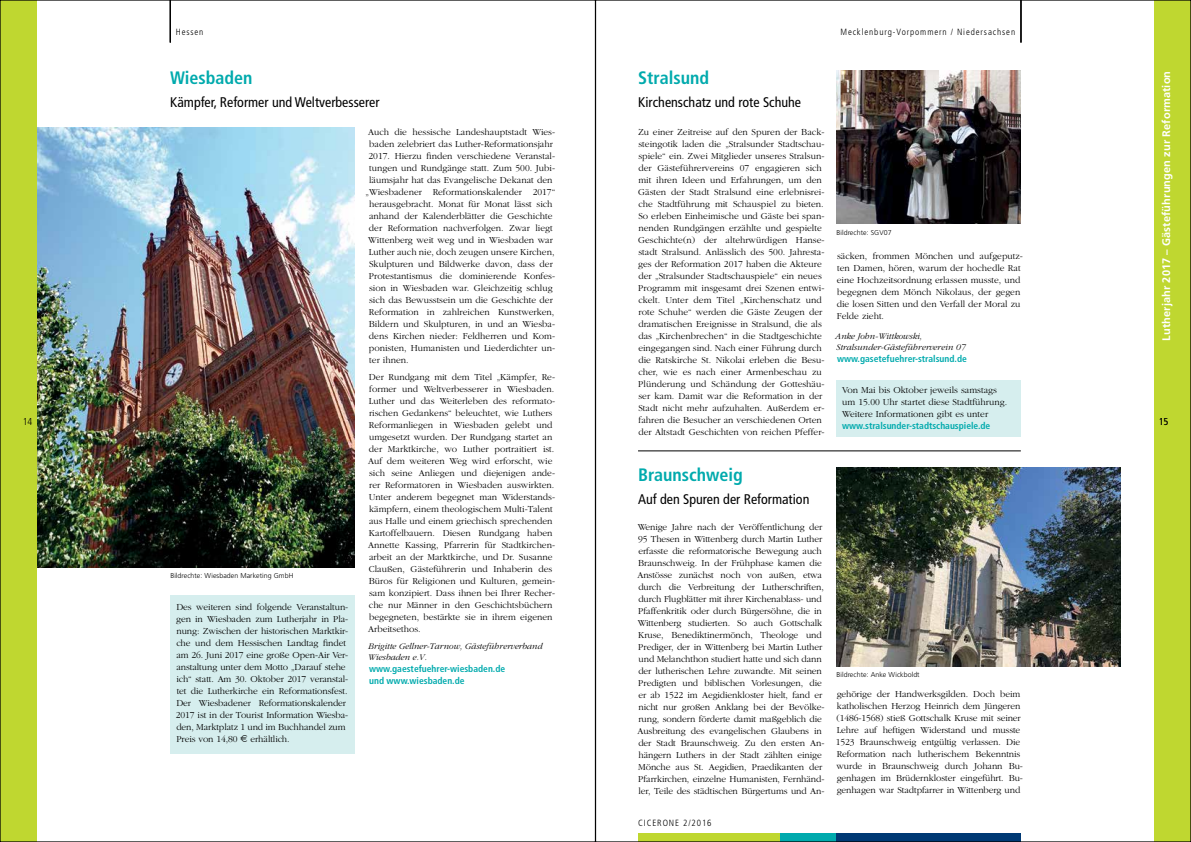
<style>
.page{position:relative;width:1191px;height:842px;background:#fff}
.page>*{position:absolute;margin:0;border:0;box-sizing:border-box;transform-origin:0 0}
.t1{font:700 condensed 18px "Frutiger";color:#00aaad}
.t2{font:condensed 14px "Frutiger";color:#000}
.t3{font:700 11px "Frutiger";letter-spacing:.01em;color:#fff}
.t4{font:300 condensed 10px "Frutiger LT Std";color:#000}
.t5{font:300 9.5px/12px "Garamond";color:#000}
.t6{font:700 condensed 9.5px/12px "Frutiger";color:#00aaad}
.t7{font:italic 300 9px/10.8px "Garamond";color:#000}
.t8{font:300 condensed 9px "Frutiger LT Std";letter-spacing:.1em;color:#000}
.t9{font:300 7px "Frutiger";letter-spacing:.01em;color:#000}
.s1{font-family:"Euro Collection";font-weight:400}
</style>
<div class="page">
<div style="left:170px;top:595px;width:185px;height:159px;background:#d6eeee"></div>
<div style="left:836px;top:380px;width:184px;height:57px;background:#d6eeee"></div>
<img style="left:37px;top:128px;width:317px;height:439px">
<img style="left:836px;top:71px;width:184px;height:153px">
<hr style="left:638px;top:451px;width:382px;height:1px;background:#000">
<img style="left:836px;top:468px;width:284px;height:198px">
<div style="left:1154px;top:0;width:37px;height:842px;background:#bfd730"></div>
<div style="left:0;top:0;width:37px;height:842px;background:#bfd730"></div>
<div style="left:638px;top:833px;width:142px;height:9px;background:#bfd730"></div>
<div style="left:780px;top:833px;width:56px;height:9px;background:#00aaad"></div>
<div style="left:836px;top:833px;width:184px;height:9px;background:#003974"></div>
<hr style="left:1020px;top:0;width:1px;height:43px;background:#000">
<hr style="left:170px;top:0;width:1px;height:43px;background:#000">
<p class="t8" style="left:176px;top:27px;width:29px">Hessen</p>
<p class="t8" style="left:840px;top:27px;width:176px">Mecklenburg-Vorpommern / Niedersachsen</p>
<h1 class="t1" style="left:170px;top:67px;width:84px">Wiesbaden</h1>
<h2 class="t2" style="left:170px;top:94px;width:211px">Kämpfer, Reformer und Weltverbesserer</h2>
<h1 class="t1" style="left:638px;top:67px;width:72px">Stralsund</h1>
<h2 class="t2" style="left:638px;top:94px;width:164px">Kirchenschatz und rote Schuhe</h2>
<p class="t5" style="left:638px;top:126px;width:188px">Zu einer Zeitreise auf den Spuren der Back&shy;steingotik laden die „Stralsunder Stadtschau&shy;spiele“ ein. Zwei Mitglieder unseres Stralsun&shy;der Gästeführervereins 07 engagieren sich mit ihren Ideen und Erfahrungen, um den Gästen der Stadt Stralsund eine erlebnisrei&shy;che Stadtführung mit Schauspiel zu bieten.<br>So erleben Einheimische und Gäste bei span&shy;nenden Rundgängen erzählte und gespielte Geschichte(n) der altehrwürdigen Hanse&shy;stadt Stralsund. Anlässlich des 500. Jahresta&shy;ges der Reformation 2017 haben die Akteure der „Stralsunder Stadtschauspiele“ ein neues Programm mit insgesamt drei Szenen entwi&shy;ckelt. Unter dem Titel „Kirchenschatz und rote Schuhe“ werden die Gäste Zeugen der dramatischen Ereignisse in Stralsund, die als das „Kirchenbrechen“ in die Stadtgeschichte eingegangen sind. Nach einer Führung durch die Ratskirche St. Nikolai erleben die Besu&shy;cher, wie es nach einer Armenbeschau zu Plünderung und Schändung der Gotteshäu&shy;ser kam. Damit war die Reformation in der Stadt nicht mehr aufzuhalten. Außerdem er&shy;fahren die Besucher an verschiedenen Orten der Altstadt Geschichten von reichen Pfeffer-</p>
<p class="t3" style="left:1159px;top:341px;width:271px;rotate:-90deg">Lutherjahr 2017 – Gästeführungen zur Reformation</p>
<p class="t5" style="left:368px;top:126px;width:189px">Auch die hessische Landeshauptstadt Wies-</p>
<p class="t5" style="left:369px;top:138px;width:185px">baden zelebriert das Luther-Reformationsjahr</p>
<p class="t5" style="left:368px;top:150px;width:188px">2017. Hierzu finden verschiedene Veranstal-</p>
<p class="t5" style="left:369px;top:162px;width:187px">tungen und Rundgänge statt. Zum 500. Jubi-</p>
<p class="t5" style="left:369px;top:174px;width:185px">läumsjahr hat das Evangelische Dekanat den</p>
<p class="t5" style="left:366px;top:186px;width:191px">„Wiesbadener Reformationskalender 2017“</p>
<p class="t5" style="left:369px;top:198px;width:185px">herausgebracht. Monat für Monat lässt sich</p>
<p class="t5" style="left:369px;top:210px;width:185px">anhand der Kalenderblätter die Geschichte</p>
<p class="t5" style="left:369px;top:222px;width:185px">der Reformation nachverfolgen. Zwar liegt</p>
<p class="t5" style="left:368px;top:234px;width:186px">Wittenberg weit weg und in Wiesbaden war</p>
<p class="t5" style="left:369px;top:246px;width:187px">Luther auch nie, doch zeugen unsere Kirchen,</p>
<p class="t5" style="left:369px;top:258px;width:185px">Skulpturen und Bildwerke davon, dass der</p>
<p class="t5" style="left:369px;top:270px;width:188px">Protestantismus die dominierende Konfes-</p>
<p class="t5" style="left:369px;top:282px;width:185px">sion in Wiesbaden war. Gleichzeitig schlug</p>
<p class="t5" style="left:369px;top:294px;width:185px">sich das Bewusstsein um die Geschichte der</p>
<p class="t5" style="left:369px;top:306px;width:187px">Reformation in zahlreichen Kunstwerken,</p>
<p class="t5" style="left:369px;top:318px;width:188px">Bildern und Skulpturen, in und an Wiesba-</p>
<p class="t5" style="left:369px;top:330px;width:188px">dens Kirchen nieder: Feldherren und Kom-</p>
<p class="t5" style="left:369px;top:342px;width:188px">ponisten, Humanisten und Liederdichter un-</p>
<p class="t5" style="left:369px;top:354px;width:41px">ter ihnen.</p>
<p class="t5" style="left:368px;top:372px;width:189px">Der Rundgang mit dem Titel „Kämpfer, Re&shy;former und Weltverbesserer in Wiesbaden.<br>Luther und das Weiterleben des reformato&shy;rischen Gedankens“ beleuchtet, wie Luthers Reformanliegen in Wiesbaden gelebt und umgesetzt wurden. Der Rundgang startet an der Marktkirche, wo Luther portraitiert ist.<br>Auf dem weiteren Weg wird erforscht, wie sich seine Anliegen und diejenigen ande&shy;rer Reformatoren in Wiesbaden auswirkten.<br>Unter anderem begegnet man Widerstands&shy;kämpfern, einem theologischem Multi-Talent aus Halle und einem griechisch sprechenden Kartoffelbauern. Diesen Rundgang haben Annette Kassing, Pfarrerin für Stadtkirchen&shy;arbeit an der Marktkirche, und Dr. Susanne Claußen, Gästeführerin und Inhaberin des Büros für Religionen und Kulturen, gemein&shy;sam konzipiert. Dass ihnen bei Ihrer Recher&shy;che nur Männer in den Geschichtsbüchern begegneten, bestärkte sie in ihrem eigenen Arbeitsethos.</p>
<p class="t7" style="left:367px;top:641px;width:176px">Brigitte Gellner-Tarnow, Gästeführerverband<br>Wiesbaden e.V.</p>
<p class="t6" style="left:369px;top:662px;width:138px">www.gaestefuehrer-wiesbaden.de und www.wiesbaden.de</p>
<p class="t9" style="left:836px;top:229px;width:57px">Bildrechte: SGV07</p>
<p class="t5" style="left:836px;top:251px;width:188px">säcken, frommen Mönchen und aufgeputz&shy;ten Damen, hören, warum der hochedle Rat eine Hochzeitsordnung erlassen musste, und begegnen dem Mönch Nikolaus, der gegen die losen Sitten und den Verfall der Moral zu Felde zieht.</p>
<p class="t7" style="left:835px;top:331px;width:132px">Anke John-Wittkowski,<br>Stralsunder-Gästeführerverein 07</p>
<p class="t6" style="left:837px;top:352px;width:131px">www.gasetefuehrer-stralsund.de</p>
<p class="t5" style="left:842px;top:384px;width:166px">Von Mai bis Oktober jeweils samstags um 15.00 Uhr startet diese Stadtführung.<br>Weitere Informationen gibt es unter</p>
<p class="t6" style="left:842px;top:419px;width:150px">www.stralsunder-stadtschauspiele.de</p>
<p class="t4" style="left:23px;top:416px;width:11px">14</p>
<p class="t4" style="left:1158px;top:415px;width:11px">15</p>
<h1 class="t1" style="left:638px;top:464px;width:106px">Braunschweig</h1>
<h2 class="t2" style="left:638px;top:491px;width:173px">Auf den Spuren der Reformation</h2>
<p class="t5" style="left:637px;top:521px;width:189px">Wenige Jahre nach der Veröffentlichung der 95 Thesen in Wittenberg durch Martin Luther erfasste die reformatorische Bewegung auch Braunschweig. In der Frühphase kamen die Anstösse zunächst noch von außen, etwa durch die Verbreitung der Lutherschriften, durch Flugblätter mit ihrer Kirchenablass- und Pfaffenkritik oder durch Bürgersöhne, die in Wittenberg studierten. So auch Gottschalk Kruse, Benediktinermönch, Theologe und Prediger, der in Wittenberg bei Martin Luther und Melanchthon studiert hatte und sich dann der lutherischen Lehre zuwandte. Mit seinen Predigten und biblischen Vorlesungen, die er ab 1522 im Aegidienkloster hielt, fand er nicht nur großen Anklang bei der Bevölke&shy;rung, sondern förderte damit maßgeblich die Ausbreitung des evangelischen Glaubens in der Stadt Braunschweig. Zu den ersten An&shy;hängern Luthers in der Stadt zählten einige Mönche aus St. Aegidien, Praedikanten der Pfarrkirchen, einzelne Humanisten, Fernhänd&shy;ler, Teile des städtischen Bürgertums und An-</p>
<p class="t9" style="left:170px;top:572px;width:125px">Bildrechte: Wiesbaden Marketing GmbH</p>
<p class="t5" style="left:176px;top:602px;width:174px">Des weiteren sind folgende Veranstaltun&shy;gen in Wiesbaden zum Lutherjahr in Pla&shy;nung: Zwischen der historischen Marktkir&shy;che und dem Hessischen Landtag findet am 26. Juni 2017 eine große Open-Air Ver&shy;anstaltung unter dem Motto „Darauf stehe ich“ statt. Am 30. Oktober 2017 veranstal&shy;tet die Lutherkirche ein Reformationsfest.<br>Der Wiesbadener Reformationskalender 2017 ist in der Tourist Information Wiesba&shy;den, Marktplatz 1 und im Buchhandel zum Preis von 14,80 <span class="s1">E</span> erhältlich.</p>
<p class="t9" style="left:836px;top:671px;width:85px">Bildrechte: Anke Wickboldt</p>
<p class="t5" style="left:836px;top:688px;width:188px">gehörige der Handwerksgilden. Doch beim katholischen Herzog Heinrich dem Jüngeren (1486-1568) stieß Gottschalk Kruse mit seiner Lehre auf heftigen Widerstand und musste 1523 Braunschweig entgültig verlassen. Die Reformation nach lutherischem Bekenntnis wurde in Braunschweig durch Johann Bu&shy;genhagen im Brüdernkloster eingeführt. Bu&shy;genhagen war Stadtpfarrer in Wittenberg und</p>
<p class="t8" style="left:638px;top:818px;width:75px">CICERONE 2/2016</p>
</div>
